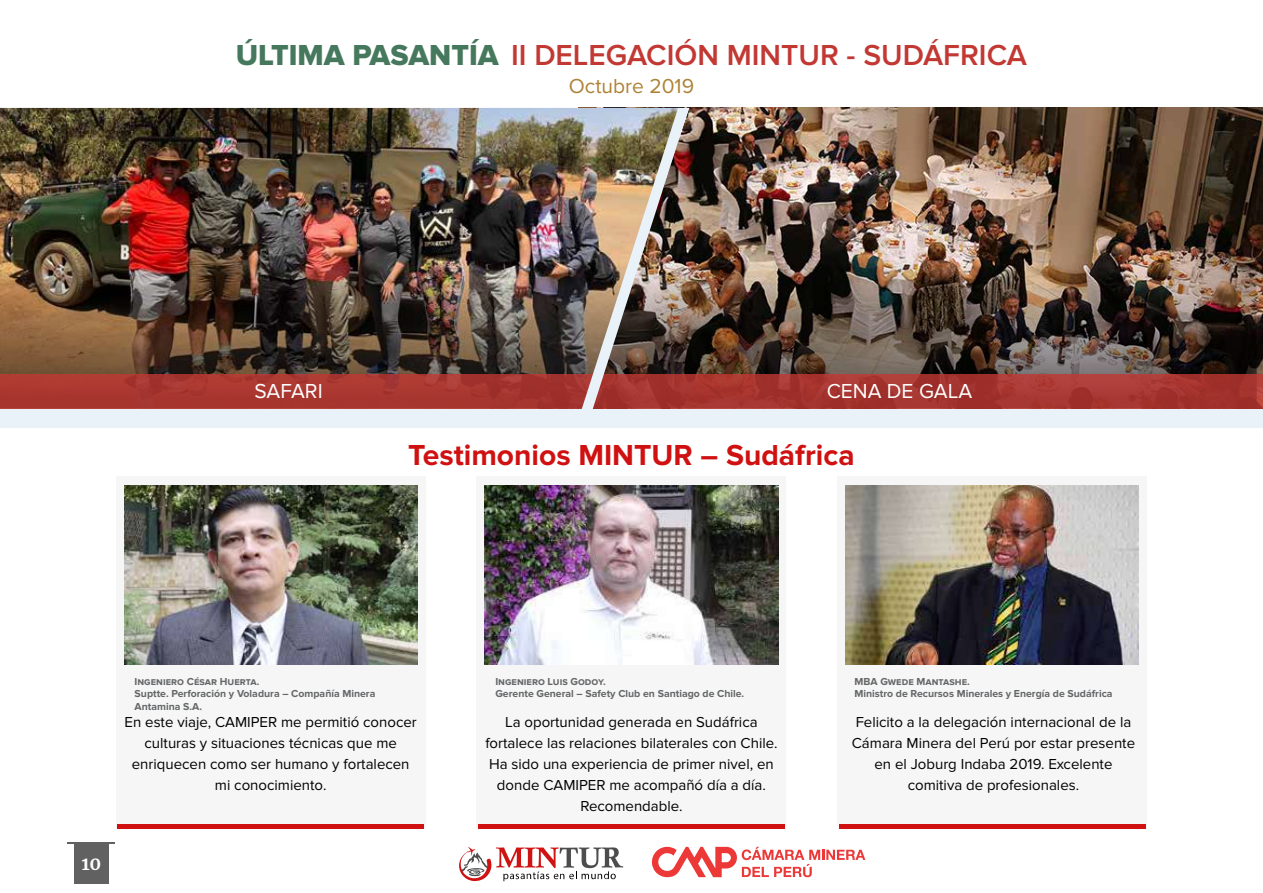
<style>
.page{position:relative;width:1263px;height:893px;background:#fff}
.page>*{position:absolute;margin:0;border:0;box-sizing:border-box;transform-origin:0 0}
.t1{font:600 30px "Proxima Nova";color:#c23833}
.t2{font:700 30px "Proxima Nova";color:#d01111}
.t3{font:21px "Proxima Nova";color:#fff}
.t4{font:21px "Proxima Nova";color:#ad8236}
.t5{font:700 18px "Merriweather";color:#fff}
.t6{font:15px/21px "Proxima Nova";color:#000;text-align:center}
.t7{font:700 10.5px/12.6px "Proxima Nova";color:#646668}
.s1{font-family:"Proxima Nova Extrabld";font-weight:400;color:#45785c}
</style>
<div class="page">
<div style="left:74px;top:842px;width:34px;height:42px;background:#616161"></div>
<hr style="left:68px;top:842px;width:47px;height:1px;background:#616161">
<svg style="left:652px;top:847px;width:213px;height:30px"></svg>
<svg style="left:459px;top:847px;width:164px;height:34px"></svg>
<img style="left:689px;top:108px;width:574px;height:266px">
<img style="left:0;top:108px;width:579px;height:156px">
<img style="left:0;top:264px;width:1257px;height:110px">
<div style="left:0;top:374px;width:1263px;height:37px;background:#a7362f"></div>
<div style="left:116px;top:477px;width:309px;height:351px;background:#f6f6f6"></div>
<div style="left:477px;top:477px;width:309px;height:351px;background:#f6f6f6"></div>
<div style="left:838px;top:477px;width:309px;height:351px;background:#f6f6f6"></div>
<img style="left:124px;top:485px;width:293px;height:180px">
<img style="left:485px;top:485px;width:293px;height:180px">
<img style="left:845px;top:485px;width:294px;height:180px">
<hr style="left:117px;top:824px;width:307px;height:4px;background:#d01111">
<hr style="left:478px;top:824px;width:307px;height:4px;background:#d01111">
<hr style="left:839px;top:824px;width:306px;height:4px;background:#d01111">
<div style="left:0;top:409px;width:1263px;height:19px;background:#e9f1f9"></div>
<img style="left:579px;top:108px;width:110px;height:301px">
<h1 class="t1" style="left:236px;top:38px;width:793px"><span class="s1">ÚLTIMA PASANTÍA</span> II DELEGACIÓN MINTUR - SUDÁFRICA</h1>
<h2 class="t4" style="left:569px;top:74px;width:127px">Octubre 2019</h2>
<h2 class="t3" style="left:254px;top:379px;width:70px">SAFARI</h2>
<h2 class="t3" style="left:827px;top:379px;width:147px">CENA DE GALA</h2>
<h1 class="t2" style="left:408px;top:438px;width:448px">Testimonios MINTUR – Sudáfrica</h1>
<p class="t5" style="left:81px;top:850px;width:22px">10</p>
<p class="t7" style="left:135px;top:675px;width:242px">Ingeniero César Huerta.<br>Suptte. Perforación y Voladura – Compañía Minera<br>Antamina S.A.</p>
<p class="t7" style="left:495px;top:675px;width:250px">Ingeniero Luis Godoy.<br>Gerente General – Safety Club en Santiago de Chile.</p>
<p class="t7" style="left:854px;top:675px;width:260px">MBA Gwede Mantashe.<br>Ministro de Recursos Minerales y Energía de Sudáfrica</p>
<p class="t6" style="left:125px;top:712px;width:294px">En este viaje, CAMIPER me permitió conocer culturas y situaciones técnicas que me enriquecen como ser humano y fortalecen mi conocimiento.</p>
<p class="t6" style="left:485px;top:712px;width:294px">La oportunidad generada en Sudáfrica fortalece las relaciones bilaterales con Chile.<br>Ha sido una experiencia de primer nivel, en donde CAMIPER me acompañó día a día.<br>Recomendable.</p>
<p class="t6" style="left:852px;top:712px;width:285px">Felicito a la delegación internacional de la Cámara Minera del Perú por estar presente en el Joburg Indaba 2019. Excelente comitiva de profesionales.</p>
</div>
